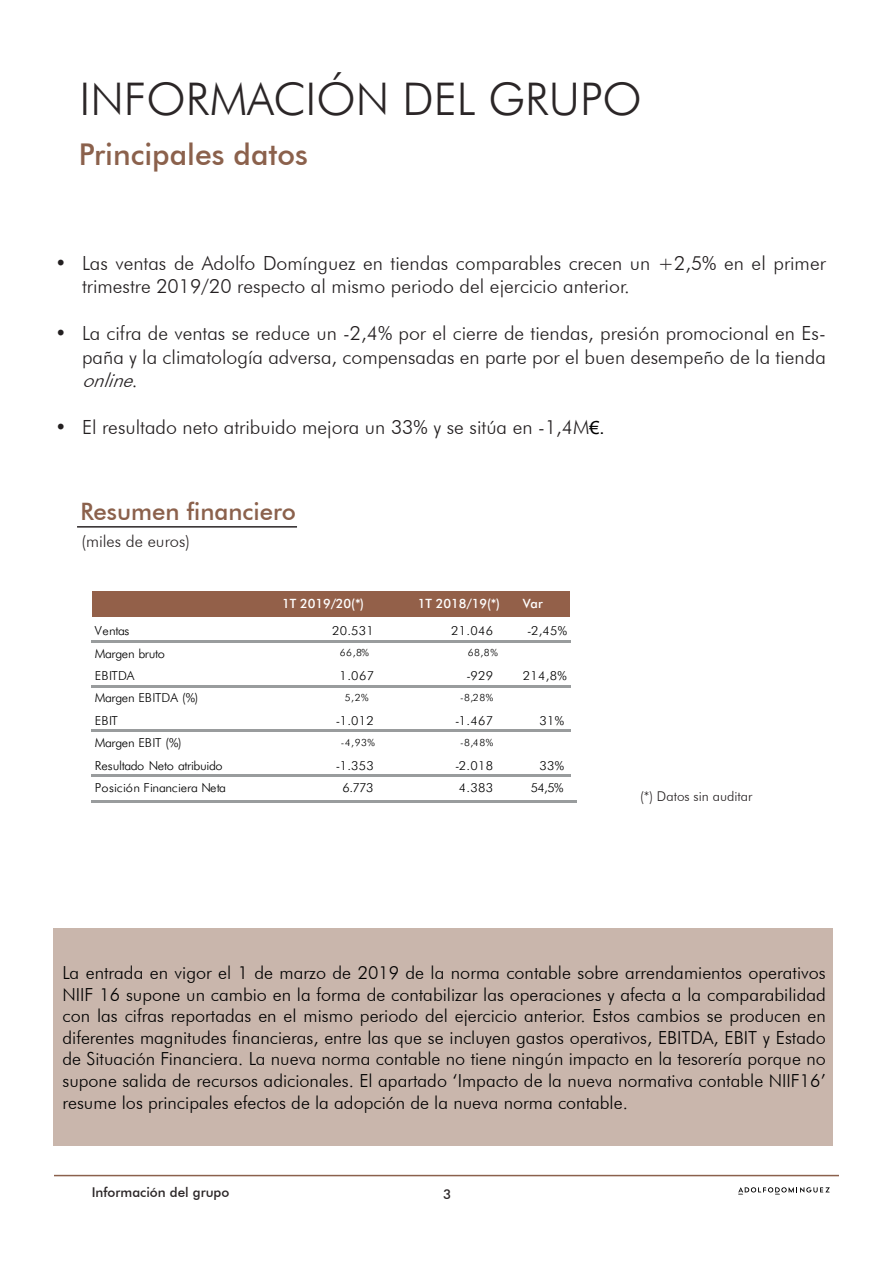
<style>
.page{position:relative;width:893px;height:1263px;background:#fff}
.page>*{position:absolute;margin:0;border:0;box-sizing:border-box;transform-origin:0 0}
.t1{font:300 45px "Futura BT";color:#2b2627}
.t2{font:500 30px "Futura BT";color:#8b614c}
.t3{font:500 24px "Futura BT";color:#8b614c}
.t4{font:300 19.5px/23.4px "Futura BT";color:#231f20}
.t5{font:300 18px/21.6px "Futura BT";color:#000;text-align:justify}
.t6{font:300 16.5px "Futura BT";color:#2b2627}
.t7{font:500 13.5px "Futura BT";color:#2b2627}
.t8{font:300 13.5px "Futura BT";color:#231f20}
.t9{font:500 12.75px "Futura BT";letter-spacing:-.005em;color:#fff}
.t10{font:300 12.45px "Futura BT";letter-spacing:-.015em;color:#000001}
.t11{font:300 12.45px "Futura BT";letter-spacing:-.035em;color:#000001}
.t12{font:300 9.9px "Futura BT";letter-spacing:.05em;color:#000001}
.s1{font-style:italic}
.s2{font-family:"Arial";font-weight:400;font-size:18px;color:#000}
</style>
<div class="page">
<hr style="left:54px;top:1175px;width:785px;height:1px;background:#8b614c">
<svg style="left:738px;top:1187px;width:92px;height:8px"></svg>
<hr style="left:91px;top:640px;width:479px;height:3px;background:#999c9d">
<hr style="left:91px;top:685px;width:479px;height:2px;background:#999c9d">
<hr style="left:91px;top:730px;width:479px;height:2px;background:#999c9d">
<hr style="left:91px;top:774px;width:479px;height:3px;background:#999c9d">
<hr style="left:91px;top:800px;width:485px;height:2px;background:#999c9d">
<div style="left:92px;top:591px;width:478px;height:26px;background:#936049"></div>
<hr style="left:77px;top:526px;width:220px;height:2px;background:#2b2627">
<div style="left:53px;top:928px;width:779px;height:218px;background:#c9b6ac"></div>
<h1 class="t1" style="left:80px;top:72px;width:564px">INFORMACIÓN DEL GRUPO</h1>
<h2 class="t2" style="left:79px;top:136px;width:231px">Principales datos</h2>
<p class="t4" style="left:82px;top:251px;width:745px;text-indent:-27px">• Las ventas de Adolfo Domínguez en tiendas comparables crecen un +2,5% en el primer trimestre 2019/20 respecto al mismo periodo del ejercicio anterior.</p>
<p class="t4" style="left:82px;top:321px;width:745px;text-align:justify;text-indent:-27px">• La cifra de ventas se reduce un -2,4% por el cierre de tiendas, presión promocional en Es&shy;paña y la climatología adversa, compensadas en parte por el buen desempeño de la tienda <span class="s1">online</span>.</p>
<p class="t4" style="left:55px;top:415px;width:551px">• El resultado neto atribuido mejora un 33% y se sitúa en -1,4M<span class="s2">€.</span></p>
<h3 class="t3" style="left:80px;top:497px;width:217px">Resumen financiero</h3>
<p class="t6" style="left:82px;top:531px;width:110px">(miles de euros)</p>
<p class="t9" style="left:282px;top:596px;width:84px">1T 2019/20(*)</p>
<p class="t9" style="left:418px;top:596px;width:84px">1T 2018/19(*)</p>
<p class="t9" style="left:523px;top:596px;width:22px">Var</p>
<p class="t10" style="left:95px;top:623px;width:36px">Ventas</p>
<p class="t10" style="left:332px;top:623px;width:43px">20.531</p>
<p class="t10" style="left:451px;top:623px;width:43px">21.046</p>
<p class="t10" style="left:527px;top:623px;width:42px">-2,45%</p>
<p class="t11" style="left:95px;top:646px;width:71px">Margen bruto</p>
<p class="t12" style="left:340px;top:647px;width:31px">66,8%</p>
<p class="t12" style="left:468px;top:647px;width:32px">68,8%</p>
<p class="t10" style="left:95px;top:668px;width:41px">EBITDA</p>
<p class="t10" style="left:340px;top:668px;width:36px">1.067</p>
<p class="t10" style="left:467px;top:668px;width:28px">-929</p>
<p class="t10" style="left:523px;top:668px;width:46px">214,8%</p>
<p class="t10" style="left:95px;top:690px;width:105px">Margen EBITDA (%)</p>
<p class="t12" style="left:345px;top:692px;width:25px">5,2%</p>
<p class="t12" style="left:460px;top:692px;width:35px">-8,28%</p>
<p class="t10" style="left:95px;top:713px;width:25px">EBIT</p>
<p class="t10" style="left:336px;top:713px;width:40px">-1.012</p>
<p class="t10" style="left:455px;top:713px;width:40px">-1.467</p>
<p class="t10" style="left:539px;top:713px;width:26px">31%</p>
<p class="t10" style="left:95px;top:735px;width:88px">Margen EBIT (%)</p>
<p class="t12" style="left:341px;top:736px;width:35px">-4,93%</p>
<p class="t12" style="left:460px;top:736px;width:35px">-8,48%</p>
<p class="t10" style="left:95px;top:757px;width:129px">Resultado Neto atribuido</p>
<p class="t10" style="left:336px;top:757px;width:40px">-1.353</p>
<p class="t10" style="left:455px;top:757px;width:40px">-2.018</p>
<p class="t10" style="left:539px;top:757px;width:26px">33%</p>
<p class="t10" style="left:95px;top:780px;width:133px">Posición Financiera Neta</p>
<p class="t10" style="left:343px;top:780px;width:32px">6.773</p>
<p class="t10" style="left:459px;top:780px;width:36px">4.383</p>
<p class="t10" style="left:531px;top:780px;width:34px">54,5%</p>
<p class="t8" style="left:640px;top:788px;width:114px">(*) Datos sin auditar</p>
<p class="t5" style="left:62px;top:962px;width:765px">La entrada en vigor el 1 de marzo de 2019 de la norma contable sobre arrendamientos operativos NIIF 16 supone un cambio en la forma de contabilizar las operaciones y afecta a la comparabilidad con las cifras reportadas en el mismo periodo del ejercicio anterior. Estos cambios se producen en diferentes magnitudes financieras, entre las que se incluyen gastos operativos, EBITDA, EBIT y Estado de Situación Financiera. La nueva norma contable no tiene ningún impacto en la tesorería porque no supone salida de recursos adicionales. El apartado ‘Impacto de la nueva normativa contable NIIF16’ resume los principales efectos de la adopción de la nueva norma contable.</p>
<p class="t7" style="left:92px;top:1184px;width:139px">Información del grupo</p>
<p class="t7" style="left:443px;top:1186px;width:10px">3</p>
</div>
